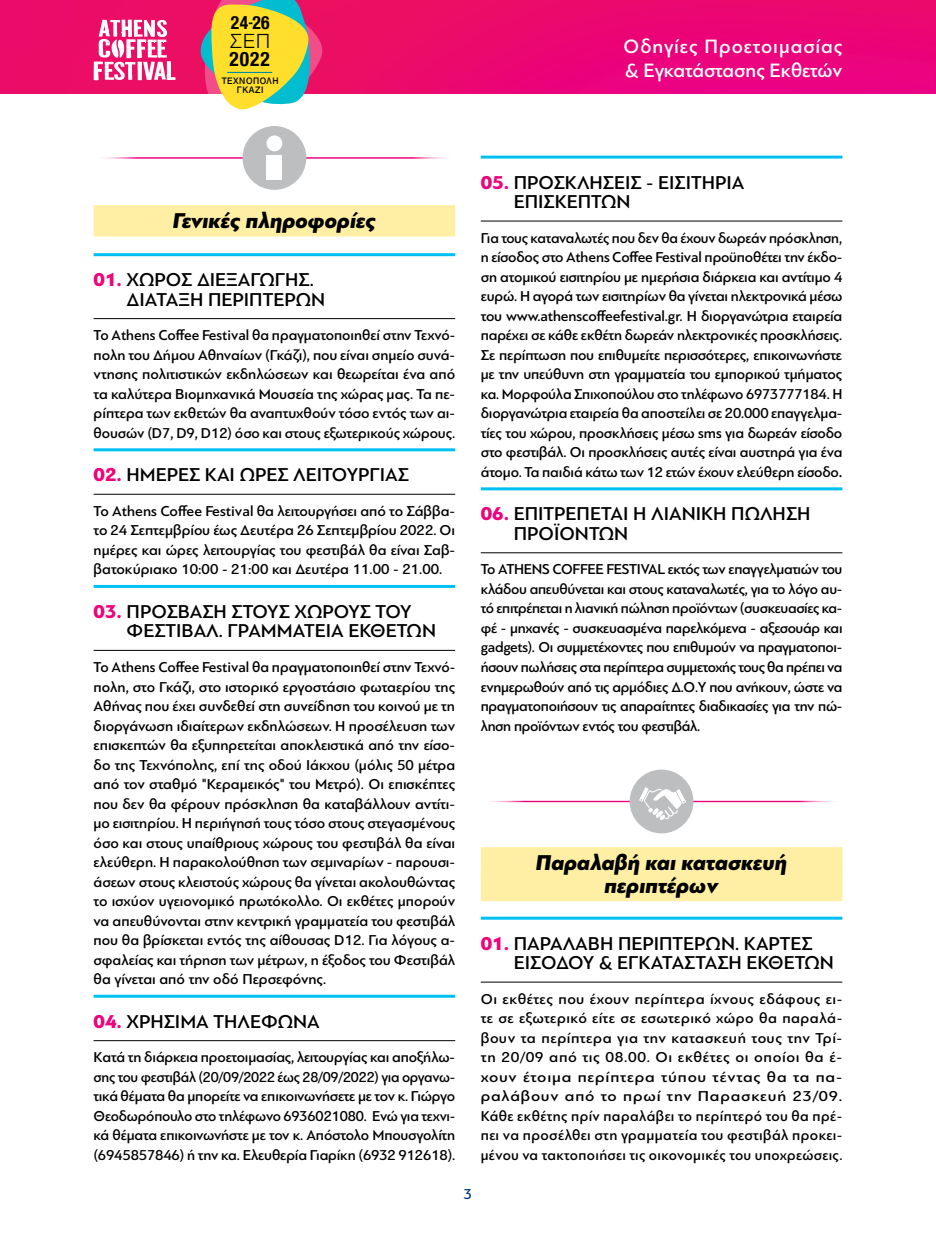
<style>
.page{position:relative;width:936px;height:1234px;background:#fff}
.page>*{position:absolute;margin:0;border:0;box-sizing:border-box;transform-origin:0 0}
.t1{font:italic 900 22.5px/22.5px "PF Bague Sans Pro";color:#000;text-align:center}
.t2{font:300 21.15px "Helvetica Neue Greek";color:#000}
.t3{font:500 20.25px/24px "PF Bague Sans Pro";letter-spacing:.03em;color:#fff}
.t4{font:700 condensed 19.95px "Helvetica Neue";color:#000}
.t5{font:500 19.5px/19.5px "PF Bague Sans Pro";color:#000}
.t6{font:700 condensed 18.3px "Helvetica Neue";color:#000;scale:.96 1}
.t7{font:500 15px/19.5px "PF Bague Sans Pro";letter-spacing:-.01em;color:#000;text-align:justify}
.t8{font:500 15px "PF Bague Sans Pro";color:#00377b}
.t9{font:500 9.75px/9px "Helvetica Neue Greek";letter-spacing:.06em;color:#000;text-align:center;scale:.94 1}
.s1{font-size:13.05px}
.s2{font-weight:900;color:#ed047a}
.s3{font-weight:700}
</style>
<div class="page">
<div style="left:94px;top:205px;width:361px;height:31px;background:#ffefa5"></div>
<hr style="left:94px;top:253px;width:361px;height:3px;background:#00c0f3">
<hr style="left:94px;top:318px;width:361px;height:1px;background:#000">
<hr style="left:94px;top:448px;width:361px;height:3px;background:#00c0f3">
<hr style="left:94px;top:494px;width:361px;height:1px;background:#000">
<hr style="left:94px;top:584px;width:361px;height:3px;background:#00c0f3">
<hr style="left:94px;top:650px;width:361px;height:1px;background:#000">
<hr style="left:94px;top:994px;width:361px;height:3px;background:#00c0f3">
<hr style="left:94px;top:1040px;width:361px;height:1px;background:#000">
<hr style="left:480px;top:155px;width:362px;height:3px;background:#00c0f3">
<hr style="left:480px;top:221px;width:362px;height:1px;background:#000">
<hr style="left:480px;top:487px;width:362px;height:3px;background:#00c0f3">
<hr style="left:480px;top:552px;width:362px;height:1px;background:#000">
<div style="left:480px;top:847px;width:362px;height:31px;background:#ffefa5"></div>
<div style="left:480px;top:869px;width:362px;height:32px;background:#ffefa5"></div>
<hr style="left:480px;top:916px;width:362px;height:3px;background:#00c0f3">
<hr style="left:480px;top:981px;width:362px;height:1px;background:#000">
<hr style="left:94px;top:157px;width:361px;height:2px;background:#ed047a">
<div style="left:242px;top:126px;width:64px;height:64px;background:#bcbec0;border-radius:50%"></div>
<div style="left:266px;top:156px;width:16px;height:24px;background:#fff"></div>
<div style="left:266px;top:135px;width:16px;height:16px;background:#fff;border-radius:50%"></div>
<hr style="left:480px;top:800px;width:362px;height:2px;background:#ed047a">
<div style="left:629px;top:769px;width:64px;height:64px;background:#bcbec0;border-radius:50%"></div>
<svg style="left:639px;top:787px;width:47px;height:33px"></svg>
<img style="left:0;top:0;width:935px;height:94px">
<svg style="left:94px;top:17px;width:81px;height:63px"></svg>
<svg style="left:199px;top:0;width:129px;height:110px;background:#d8b063"></svg>
<hr style="left:227px;top:72px;width:45px;height:1px;background:#008ba5">
<p class="t6" style="left:231px;top:8px;width:42px">24<span class="s1">-</span>26</p>
<h2 class="t2" style="left:230px;top:29px;width:41px">ΣΕΠ</h2>
<h3 class="t4" style="left:230px;top:43px;width:42px">2022</h3>
<p class="t9" style="left:222px;top:76px;width:62px">ΤΕΧΝΌΠΟΛΗ<br>ΓΚΑΖΙ</p>
<h3 class="t3" style="left:623px;top:35px;width:220px">Οδηγίες Προετοιμασίας &amp; Εγκατάστασης Εκθετών</h3>
<h1 class="t1" style="left:173px;top:210px;width:204px">Γενικές πληροφορίες</h1>
<h3 class="t5" style="left:127px;top:270px;width:200px;text-indent:-33px"><span class="s2">01.</span> ΧΏΡΟΣ ΔΙΕΞΑΓΩΓΉΣ.<br>ΔΙΆΤΑΞΗ ΠΕΡΙΠΤΈΡΩΝ</h3>
<p class="t7" style="left:94px;top:325px;width:363px">Το Athens Coffee Festival θα πραγματοποιηθεί στην Τεχνό&shy;πολη του Δήμου Αθηναίων (Γκάζι), που είναι σημείο συνά&shy;ντησης πολιτιστικών εκδηλώσεων και θεωρείται ένα από τα καλύτερα Βιομηχανικά Μουσεία της χώρας μας. Τα πε&shy;ρίπτερα των εκθετών θα αναπτυχθούν τόσο εντός των αι&shy;θουσών (D7, D9, D12) όσο και στους εξωτερικούς χώρους.</p>
<h3 class="t5" style="left:94px;top:465px;width:316px"><span class="s2">02.</span> ΗΜΈΡΕΣ ΚΑΙ ΏΡΕΣ ΛΕΙΤΟΥΡΓΊΑΣ</h3>
<p class="t7" style="left:94px;top:501px;width:363px">Το Athens Coffee Festival θα λειτουργήσει από το Σάββα&shy;το 24 Σεπτεμβρίου έως Δευτέρα 26 Σεπτεμβρίου 2022. Οι ημέρες και ώρες λειτουργίας του φεστιβάλ θα είναι Σαβ&shy;βατοκύριακο 10:00 - 21:00 και Δευτέρα 11.00 - 21.00.</p>
<h3 class="t5" style="left:127px;top:601px;width:311px;text-indent:-33px"><span class="s2">03.</span> ΠΡΌΣΒΑΣΗ ΣΤΟΥΣ ΧΏΡΟΥΣ ΤΟΥ<br>ΦΕΣΤΙΒΆΛ. ΓΡΑΜΜΑΤΕΊΑ ΕΚΘΕΤΏΝ</h3>
<p class="t7" style="left:94px;top:657px;width:363px">Το Athens Coffee Festival θα πραγματοποιηθεί στην Τεχνό&shy;πολη, στο Γκάζι, στο ιστορικό εργοστάσιο φωταερίου της Αθήνας που έχει συνδεθεί στη συνείδηση του κοινού με τη διοργάνωση ιδιαίτερων εκδηλώσεων. Η προσέλευση των επισκεπτών θα εξυπηρετείται αποκλειστικά από την είσο&shy;δο της Τεχνόπολης, επί της οδού Ιάκχου (μόλις 50 μέτρα από τον σταθμό "Κεραμεικός" του Μετρό). Οι επισκέπτες που δεν θα φέρουν πρόσκληση θα καταβάλλουν αντίτι&shy;μο εισιτηρίου. Η περιήγησή τους τόσο στους στεγασμένους όσο και στους υπαίθριους χώρους του φεστιβάλ θα είναι ελεύθερη. Η παρακολούθηση των σεμιναρίων - παρουσι&shy;άσεων στους κλειστούς χώρους θα γίνεται ακολουθώντας το ισχύον υγειονομικό πρωτόκολλο. Οι εκθέτες μπορούν να απευθύνονται στην κεντρική γραμματεία του φεστιβάλ που θα βρίσκεται εντός της αίθουσας D12. Για λόγους α&shy;σφαλείας και τήρηση των μέτρων, η έξοδος του Φεστιβάλ θα γίνεται από την οδό Περσεφόνης.</p>
<h3 class="t5" style="left:94px;top:1011px;width:228px"><span class="s2">04.</span> ΧΡΗΣΙΜΑ ΤΗΛΕΦΩΝΑ</h3>
<p class="t7" style="left:94px;top:1047px;width:363px">Kατά τη διάρκεια προετοιμασίας, λειτουργίας και αποξήλω&shy;σης του φεστιβάλ (20/09/2022 έως 28/09/2022) για οργανω&shy;τικά θέματα θα μπορείτε να επικοινωνήσετε με τον κ. Γιώργο Θεοδωρόπουλο στο τηλέφωνο 6936021080. Ενώ για τεχνι&shy;κά θέματα επικοινωνήστε με τον κ. Απόστολο Μπουσγολίτη (6945857846) ή την κα. Ελευθερία Γιαρίκη (6932 912618).</p>
<h3 class="t5" style="left:513px;top:172px;width:232px;text-indent:-33px"><span class="s2">05.</span> ΠΡΟΣΚΛΉΣΕΙΣ - ΕΙΣΙΤΉΡΙΑ<br>ΕΠΙΣΚΕΠΤΏΝ</h3>
<p class="t7" style="left:480px;top:228px;width:363px">Για τους καταναλωτές που δεν θα έχουν δωρεάν πρόσκληση, η είσοδος στο Athens Coffee Festival προϋποθέτει την έκδο&shy;ση ατομικού εισιτηρίου με ημερήσια διάρκεια και αντίτιμο 4 ευρώ. Η αγορά των εισιτηρίων θα γίνεται ηλεκτρονικά μέσω του www.athenscoffeefestival.gr. Η διοργανώτρια εταιρεία παρέχει σε κάθε εκθέτη δωρεάν ηλεκτρονικές προσκλήσεις.<br>Σε περίπτωση που επιθυμείτε περισσότερες, επικοινωνήστε με την υπεύθυνη στη γραμματεία του εμπορικού τμήματος κα. Μορφούλα Σπιχοπούλου στο τηλέφωνο 6973777184. Η διοργανώτρια εταιρεία θα αποστείλει σε 20.000 επαγγελμα&shy;τίες του χώρου, προσκλήσεις μέσω sms για δωρεάν είσοδο στο φεστιβάλ. Οι προσκλήσεις αυτές είναι αυστηρά για ένα άτομο. Τα παιδιά κάτω των 12 ετών έχουν ελεύθερη είσοδο<span class="s3">.</span></p>
<h3 class="t5" style="left:513px;top:504px;width:298px;text-indent:-33px"><span class="s2">06.</span> EΠΙΤΡΈΠΕΤΑΙ Η ΛΙΑΝΙΚΉ ΠΏΛΗΣΗ<br>ΠΡΟΪΌΝΤΩΝ</h3>
<p class="t7" style="left:480px;top:559px;width:363px">Το ATHENS COFFEE FESTIVAL εκτός των επαγγελματιών του κλάδου απευθύνεται και στους καταναλωτές, για το λόγο αυ&shy;τό επιτρέπεται η λιανική πώληση προϊόντων (συσκευασίες κα&shy;φέ - μηχανές - συσκευασμένα παρελκόμενα - αξεσουάρ και gadgets). Οι συμμετέχοντες που επιθυμούν να πραγματοποι&shy;ήσουν πωλήσεις στα περίπτερα συμμετοχής τους θα πρέπει να ενημερωθούν από τις αρμόδιες Δ.Ο.Υ που ανήκουν, ώστε να πραγματοποιήσουν τις απαραίτητες διαδικασίες για την πώ&shy;ληση προϊόντων εντός του φεστιβάλ.</p>
<h1 class="t1" style="left:536px;top:851px;width:253px">Παραλαβή και κατασκευή περιπτέρων</h1>
<h3 class="t5" style="left:513px;top:933px;width:322px;text-indent:-33px"><span class="s2">01.</span> ΠΑΡΑΛΑΒΉ ΠΕΡΙΠΤΈΡΩΝ. ΚΆΡΤΕΣ<br>ΕΙΣΌΔΟΥ &amp; ΕΓΚΑΤΆΣΤΑΣΗ ΕΚΘΕΤΏΝ</h3>
<p class="t7" style="left:480px;top:988px;width:363px">Οι εκθέτες που έχουν περίπτερα ίχνους εδάφους ει&shy;τε σε εξωτερικό είτε σε εσωτερικό χώρο θα παραλά&shy;βουν τα περίπτερα για την κατασκευή τους την Τρί&shy;τη 20/09 από τις 08.00. Οι εκθέτες οι οποίοι θα έ&shy;χουν έτοιμα περίπτερα τύπου τέντας θα τα πα&shy;ραλάβουν από το πρωί την Παρασκευή 23/09.<br>Κάθε εκθέτης πρίν παραλάβει το περίπτερό του θα πρέ&shy;πει να προσέλθει στη γραμματεία του φεστιβάλ προκει&shy;μένου να τακτοποιήσει τις οικονομικές του υποχρεώσεις.</p>
<p class="t8" style="left:464px;top:1184px;width:10px">3</p>
</div>
